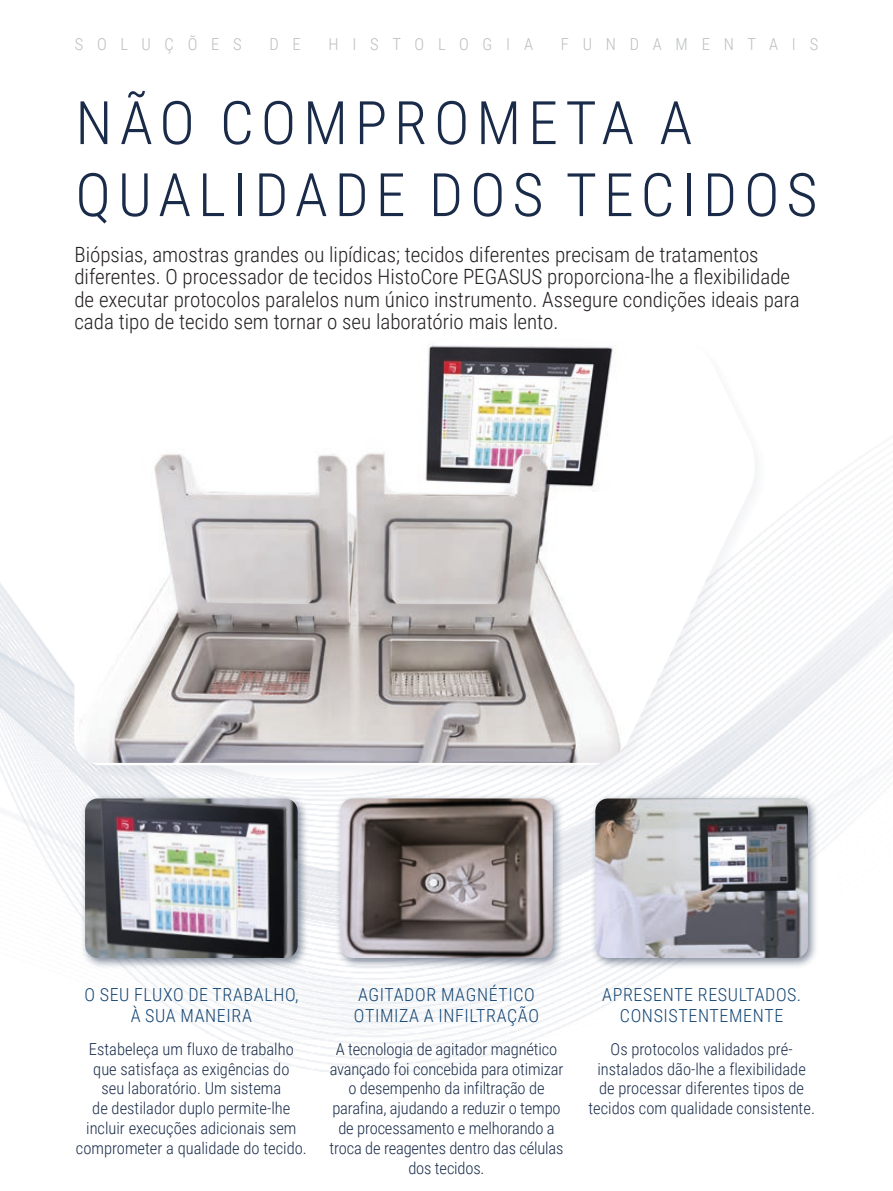
<style>
.page{position:relative;width:893px;height:1191px;background:#fff}
.page>*{position:absolute;margin:0;border:0;box-sizing:border-box;transform-origin:0 0}
.t1{font:300 60px/72px "Roboto Condensed";letter-spacing:.115em;color:#192b49}
.t2{font:300 21px/22.5px "Roboto Condensed";color:#231f20}
.t3{font:300 18px/21px "Roboto Condensed";letter-spacing:.035em;color:#144572;text-align:center}
.t4{font:300 16.5px/19.8px "Roboto Condensed";color:#192b49;text-align:center}
.t5{font:300 16.5px "Roboto Condensed";letter-spacing:.835em;color:#bcbec0}
</style>
<div class="page">
<img style="left:0;top:452px;width:893px;height:622px">
<div style="left:72px;top:336px;width:697px;height:443px;background:#192b49;opacity:.05"></div>
<svg style="left:74px;top:338px;width:682px;height:427px"></svg>
<img style="left:74px;top:338px;width:623px;height:425px">
<div style="left:80px;top:793px;width:229px;height:176px;background:#192b49;opacity:.55"></div>
<img style="left:85px;top:798px;width:213px;height:160px">
<div style="left:590px;top:793px;width:229px;height:176px;background:#192b49;opacity:.55"></div>
<img style="left:595px;top:798px;width:213px;height:160px">
<div style="left:335px;top:793px;width:229px;height:176px;background:#192b49;opacity:.55"></div>
<img style="left:340px;top:798px;width:213px;height:160px">
<p class="t5" style="left:75px;top:32px;width:169px">SOLUÇÕES</p>
<p class="t5" style="left:269px;top:32px;width:33px">D E</p>
<p class="t5" style="left:329px;top:32px;width:206px">HISTOLOGIA</p>
<p class="t5" style="left:561px;top:32px;width:259px">FUNDAMENTAIS</p>
<h1 class="t1" style="left:75px;top:84px;width:743px">NÃO COMPROMETA A<br>QUALIDADE DOS TECIDOS</h1>
<p class="t2" style="left:74px;top:242px;width:727px">Biópsias, amostras grandes ou lipídicas; tecidos diferentes precisam de tratamentos diferentes. O processador de tecidos HistoCore PEGASUS proporciona-lhe a flexibilidade de executar protocolos paralelos num único instrumento. Assegure condições ideais para cada tipo de tecido sem tornar o seu laboratório mais lento.</p>
<p class="t3" style="left:84px;top:983px;width:216px">O SEU FLUXO DE TRABALHO,<br>À SUA MANEIRA</p>
<p class="t4" style="left:76px;top:1038px;width:232px">Estabeleça um fluxo de trabalho que satisfaça as exigências do<br>seu laboratório. Um sistema<br>de destilador duplo permite-lhe incluir execuções adicionais sem comprometer a qualidade do tecido.</p>
<p class="t3" style="left:354px;top:983px;width:186px;text-align:left">AGITADOR MAGNÉTICO<br>OTIMIZA A INFILTRAÇÃO</p>
<p class="t4" style="left:330px;top:1038px;width:235px">A tecnologia de agitador magnético avançado foi concebida para otimizar o desempenho da infiltração de parafina, ajudando a reduzir o tempo de processamento e melhorando a troca de reagentes dentro das células dos tecidos.</p>
<p class="t3" style="left:602px;top:983px;width:200px">APRESENTE RESULTADOS.<br>CONSISTENTEMENTE</p>
<p class="t4" style="left:588px;top:1038px;width:228px">Os protocolos validados pré&shy;instalados dão-lhe a flexibilidade de processar diferentes tipos de tecidos com qualidade consistente.</p>
</div>
